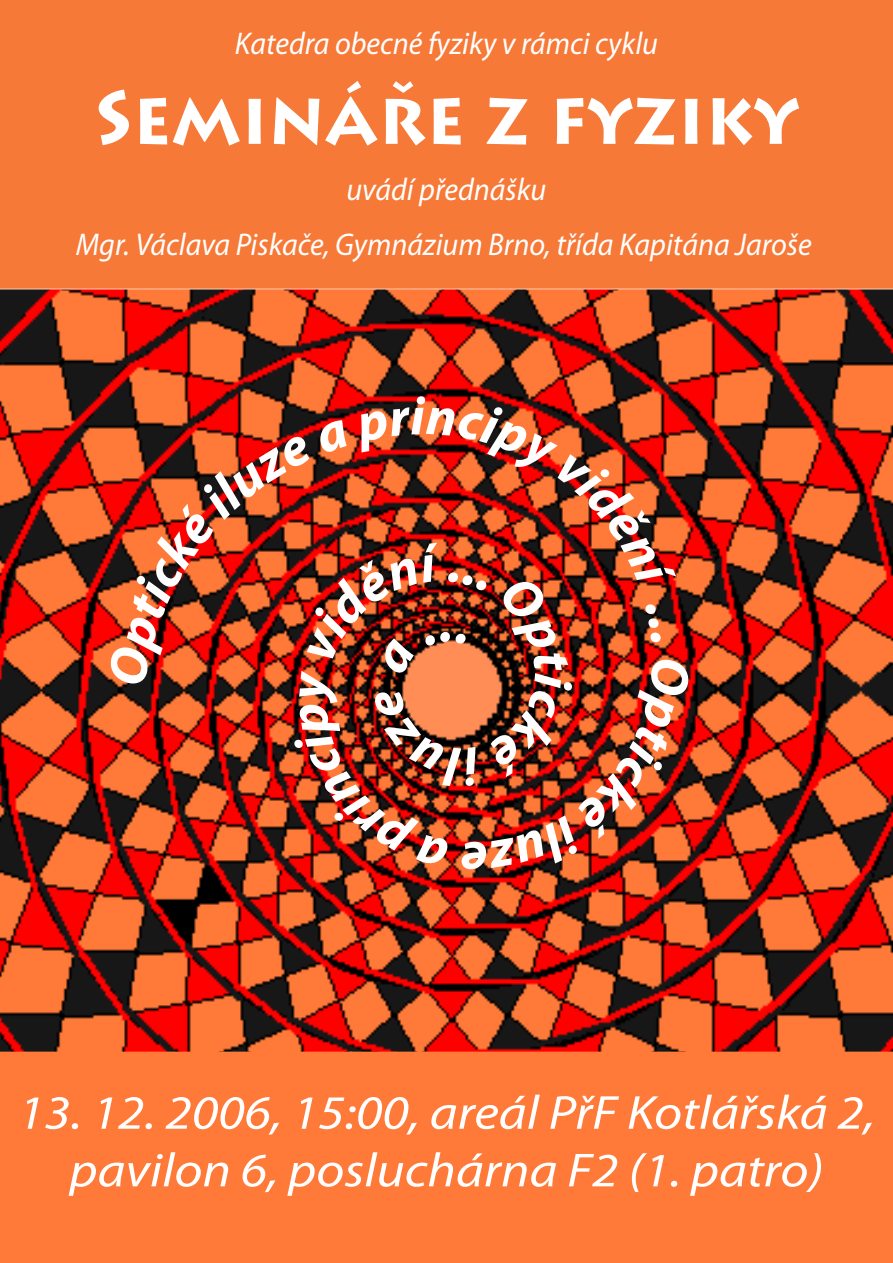
<style>
.page{position:relative;width:893px;height:1263px;background:#fff}
.page>*{position:absolute;margin:0;border:0;box-sizing:border-box;transform-origin:0 0}
.t1{font:700 75px "Lithos Pro";color:#fff;scale:.95 1}
.t2{font:italic 48px/57.6px "Myriad Pro";color:#fff;text-align:center;scale:1.12 1}
.t3{font:italic 31.5px/55.8px "Myriad Pro";color:#fff;text-align:center;scale:.95 1}
</style>
<div class="page">
<div style="left:0;top:0;width:893px;height:289px;background:#f67937"></div>
<div style="left:0;top:1038px;width:893px;height:225px;background:#ff7a38"></div>
<img style="left:0;top:290px;width:893px;height:762px">
<svg style="left:107px;top:396px;width:583px;height:474px;background:#a1351b"></svg>
<p class="t3" style="left:235px;top:16px;width:447px">Katedra obecné fyziky v rámci cyklu</p>
<h1 class="t1" style="left:94px;top:73px;width:743px">SEMINÁŘE Z FYZIKY</h1>
<p class="t3" style="left:76px;top:162px;width:776px">uvádí přednášku<br>Mgr. Václava Piskače, Gymnázium Brno, třída Kapitána Jaroše</p>
<h2 class="t2" style="left:18px;top:1085px;width:767px">13. 12. 2006, 15:00, areál PřF Kotlářská 2, pavilon 6, posluchárna F2 (1. patro)</h2>
</div>
